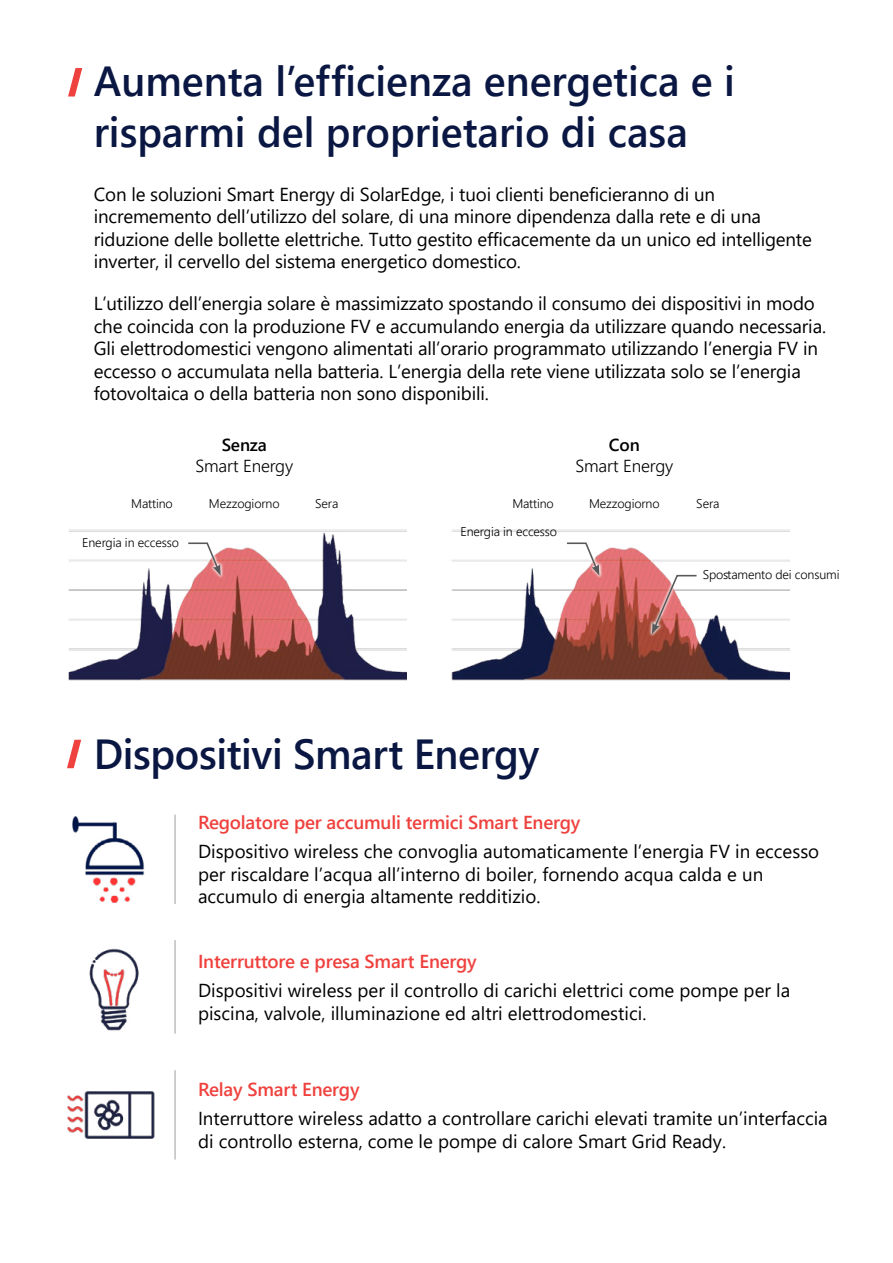
<style>
.page{position:relative;width:893px;height:1263px;background:#fff}
.page>*{position:absolute;margin:0;border:0;box-sizing:border-box;transform-origin:0 0}
.t1{font:600 42px/50.4px "Segoe UI";color:#0a1742}
.t2{font:18.75px/22.5px "Segoe UI";letter-spacing:-.01em;color:#000}
.t3{font:600 18.75px "Segoe UI";letter-spacing:-.01em;color:#ef413d}
.t4{font:300 17.4px "Segoe UI";letter-spacing:-.01em;color:#000}
.t5{font:600 17.4px "Segoe UI";letter-spacing:-.01em;color:#000}
.t6{font:300 12.6px "Segoe UI";letter-spacing:-.01em;color:#000}
</style>
<div class="page">
<svg style="left:68px;top:68px;width:14px;height:29px"></svg>
<img style="left:69px;top:529px;width:337px;height:151px">
<svg style="left:185px;top:539px;width:39px;height:40px"></svg>
<svg style="left:187px;top:542px;width:34px;height:34px"></svg>
<img style="left:452px;top:529px;width:337px;height:151px">
<svg style="left:564px;top:539px;width:39px;height:40px"></svg>
<svg style="left:565px;top:542px;width:34px;height:34px"></svg>
<svg style="left:649px;top:572px;width:51px;height:66px"></svg>
<svg style="left:652px;top:574px;width:46px;height:60px"></svg>
<svg style="left:67px;top:740px;width:14px;height:28px"></svg>
<hr style="left:174px;top:815px;width:2px;height:89px;background:#bcbec0">
<hr style="left:174px;top:1070px;width:2px;height:89px;background:#bcbec0">
<hr style="left:174px;top:940px;width:2px;height:94px;background:#bcbec0">
<img style="left:72px;top:816px;width:73px;height:86px">
<img style="left:67px;top:1091px;width:88px;height:47px">
<img style="left:89px;top:948px;width:50px;height:83px">
<h1 class="t1" style="left:94px;top:53px;width:643px">Aumenta l’efficienza energetica e i risparmi del proprietario di casa</h1>
<p class="t2" style="left:94px;top:181px;width:720px">Con le soluzioni Smart Energy di SolarEdge, i tuoi clienti beneficieranno di un incrememento dell’utilizzo del solare, di una minore dipendenza dalla rete e di una riduzione delle bollette elettriche. Tutto gestito efficacemente da un unico ed intelligente inverter, il cervello del sistema energetico domestico.</p>
<p class="t2" style="left:94px;top:290px;width:734px">L’utilizzo dell’energia solare è massimizzato spostando il consumo dei dispositivi in modo che coincida con la produzione FV e accumulando energia da utilizzare quando necessaria.<br>Gli elettrodomestici vengono alimentati all’orario programmato utilizzando l’energia FV in eccesso o accumulata nella batteria. L’energia della rete viene utilizzata solo se l’energia fotovoltaica o della batteria non sono disponibili.</p>
<p class="t5" style="left:222px;top:429px;width:47px">Senza</p>
<p class="t4" style="left:195px;top:449px;width:99px">Smart Energy</p>
<p class="t5" style="left:609px;top:429px;width:32px">Con</p>
<p class="t4" style="left:575px;top:449px;width:99px">Smart Energy</p>
<p class="t6" style="left:131px;top:491px;width:43px">Mattino</p>
<p class="t6" style="left:209px;top:491px;width:72px">Mezzogiorno</p>
<p class="t6" style="left:315px;top:491px;width:25px">Sera</p>
<p class="t6" style="left:512px;top:491px;width:43px">Mattino</p>
<p class="t6" style="left:589px;top:491px;width:72px">Mezzogiorno</p>
<p class="t6" style="left:696px;top:491px;width:25px">Sera</p>
<p class="t6" style="left:82px;top:531px;width:98px">Energia in eccesso</p>
<p class="t6" style="left:461px;top:520px;width:98px">Energia in eccesso</p>
<p class="t6" style="left:703px;top:563px;width:138px">Spostamento dei consumi</p>
<h1 class="t1" style="left:94px;top:725px;width:447px">Dispositivi Smart Energy</h1>
<p class="t3" style="left:198px;top:804px;width:384px">Regolatore per accumuli termici Smart Energy</p>
<p class="t2" style="left:198px;top:839px;width:623px">Dispositivo wireless che convoglia automaticamente l’energia FV in eccesso per riscaldare l’acqua all’interno di boiler, fornendo acqua calda e un accumulo di energia altamente redditizio.</p>
<p class="t3" style="left:198px;top:943px;width:280px">Interruttore e presa Smart Energy</p>
<p class="t2" style="left:198px;top:978px;width:594px">Dispositivi wireless per il controllo di carichi elettrici come pompe per la piscina, valvole, illuminazione ed altri elettrodomestici.</p>
<p class="t3" style="left:198px;top:1071px;width:163px">Relay Smart Energy</p>
<p class="t2" style="left:198px;top:1106px;width:631px">Interruttore wireless adatto a controllare carichi elevati tramite un’interfaccia di controllo esterna, come le pompe di calore Smart Grid Ready.</p>
</div>
